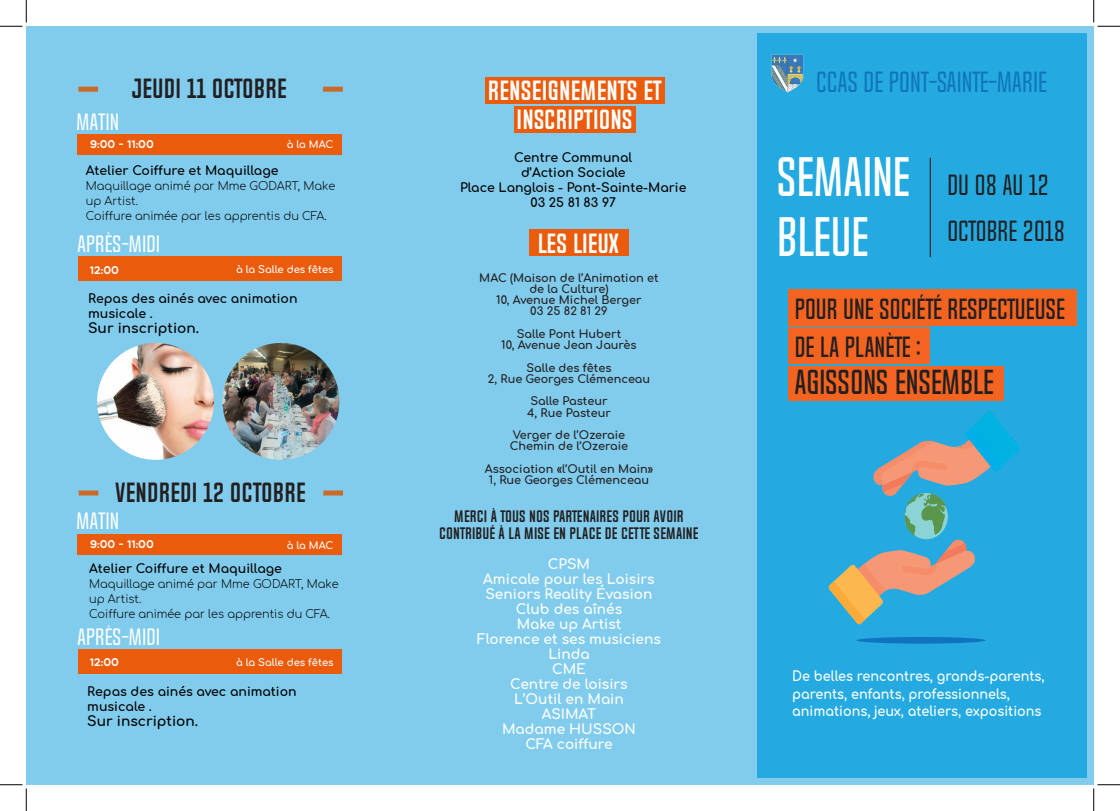
<style>
.page{position:relative;width:1120px;height:811px;background:#fff}
.page>*{position:absolute;margin:0;border:0;box-sizing:border-box;transform-origin:0 0}
.t1{font:50px/60px "Chosence";color:#fff;scale:.93 1}
.t2{font:31.25px "Chosence";color:#231f20;scale:.93 1}
.t3{font:26.25px/37.5px "Chosence";color:#231f20;scale:.93 1}
.t4{font:300 26.25px "Chosence";color:#1074bc;scale:.93 1}
.t5{font:300 26.25px/46.2px "Chosence";color:#231f20;scale:.93 1}
.t6{font:700 25px "Chosence";color:#fff}
.t7{font:700 25px "Chosence";color:#231f20}
.t8{font:300 21.25px "Chosence";color:#fff}
.t9{font:700 15px "Chosence";color:#231f20}
.t10{font:700 13.75px "Comfortaa";color:#fff}
.t11{font:700 13.75px/17.5px "Comfortaa";color:#fff;scale:.93 1}
.t12{font:700 13.75px "Comfortaa";color:#000}
.t13{font:700 12.5px "Comfortaa";color:#000}
.t14{font:700 11.25px/11.2px "Comfortaa";color:#231f20;text-align:center}
.t15{font:300 11.25px/15px "Comfortaa";color:#000}
.t16{font:11.25px "Multicolore";color:#fff}
.t17{font:700 10px "Comfortaa";color:#fff}
</style>
<div class="page">
<div style="left:26px;top:26px;width:1067px;height:759px;background:#81cced"></div>
<div style="left:756px;top:33px;width:330px;height:744px;background:#24aae1"></div>
<hr style="left:929px;top:158px;width:1px;height:99px;background:#231f20">
<div style="left:856px;top:637px;width:129px;height:6px;background:#1074bc;border-radius:50%"></div>
<div style="left:788px;top:289px;width:288px;height:36px;background:#f36421"></div>
<div style="left:788px;top:328px;width:141px;height:36px;background:#f36421"></div>
<div style="left:788px;top:366px;width:215px;height:35px;background:#f36421"></div>
<svg style="left:828px;top:411px;width:191px;height:213px"></svg>
<div style="left:78px;top:87px;width:20px;height:5px;background:#cb6926"></div>
<div style="left:323px;top:87px;width:19px;height:5px;background:#cb6926"></div>
<div style="left:485px;top:77px;width:179px;height:26px;background:#ea5b0c"></div>
<div style="left:514px;top:106px;width:122px;height:27px;background:#ea5b0c"></div>
<div style="left:529px;top:229px;width:99px;height:27px;background:#ea5b0c"></div>
<img style="left:771px;top:55px;width:32px;height:37px">
<div style="left:77px;top:134px;width:265px;height:21px;background:#ea5b0c"></div>
<div style="left:78px;top:257px;width:264px;height:24px;background:#ea5b0c"></div>
<div style="left:79px;top:490px;width:19px;height:5px;background:#cb6926"></div>
<div style="left:323px;top:490px;width:20px;height:5px;background:#cb6926"></div>
<div style="left:77px;top:534px;width:265px;height:21px;background:#ea5b0c"></div>
<div style="left:78px;top:649px;width:264px;height:25px;background:#ea5b0c"></div>
<img style="left:222px;top:343px;width:117px;height:117px;border-radius:58px">
<img style="left:97px;top:343px;width:117px;height:117px;border-radius:58px">
<svg style="left:0;top:0;width:27px;height:27px"></svg>
<svg style="left:0;top:784px;width:27px;height:27px"></svg>
<svg style="left:1093px;top:0;width:26px;height:27px"></svg>
<svg style="left:1093px;top:784px;width:26px;height:27px"></svg>
<p class="t7" style="left:132px;top:74px;width:156px">JEUDI 11 OCTOBRE</p>
<p class="t8" style="left:77px;top:110px;width:44px">MATIN</p>
<p class="t16" style="left:90px;top:137px;width:65px">9:00 - 11:00</p>
<p class="t17" style="left:287px;top:135px;width:48px">à la MAC</p>
<p class="t13" style="left:86px;top:159px;width:194px">Atelier Coiffure et Maquillage</p>
<p class="t15" style="left:86px;top:177px;width:251px">Maquillage animé par Mme GODART, Make up Artist.</p>
<p class="t15" style="left:86px;top:207px;width:242px">Coiffure animée par les apprentis du CFA.</p>
<p class="t8" style="left:78px;top:232px;width:84px">APRÈS-MIDI</p>
<p class="t16" style="left:90px;top:263px;width:30px">12:00</p>
<p class="t17" style="left:236px;top:260px;width:99px">à la Salle des fêtes</p>
<p class="t13" style="left:88px;top:287px;width:211px">Repas des ainés avec animation</p>
<p class="t13" style="left:88px;top:302px;width:66px">musicale .</p>
<p class="t12" style="left:88px;top:315px;width:112px">Sur inscription.</p>
<p class="t7" style="left:115px;top:479px;width:192px">VENDREDI 12 OCTOBRE</p>
<p class="t8" style="left:77px;top:510px;width:44px">MATIN</p>
<p class="t16" style="left:90px;top:537px;width:65px">9:00 - 11:00</p>
<p class="t17" style="left:287px;top:536px;width:48px">à la MAC</p>
<p class="t13" style="left:89px;top:556px;width:194px">Atelier Coiffure et Maquillage</p>
<p class="t15" style="left:89px;top:574px;width:251px">Maquillage animé par Mme GODART, Make up Artist.</p>
<p class="t15" style="left:89px;top:604px;width:242px">Coiffure animée par les apprentis du CFA.</p>
<p class="t8" style="left:78px;top:625px;width:84px">APRÈS-MIDI</p>
<p class="t16" style="left:90px;top:655px;width:30px">12:00</p>
<p class="t17" style="left:236px;top:653px;width:99px">à la Salle des fêtes</p>
<p class="t13" style="left:87px;top:680px;width:211px">Repas des ainés avec animation</p>
<p class="t13" style="left:87px;top:695px;width:66px">musicale .</p>
<p class="t12" style="left:87px;top:708px;width:112px">Sur inscription.</p>
<p class="t6" style="left:487px;top:77px;width:176px">RENSEIGNEMENTS ET</p>
<p class="t6" style="left:516px;top:105px;width:118px">INSCRIPTIONS</p>
<p class="t13" style="left:514px;top:145px;width:119px">Centre Communal</p>
<p class="t13" style="left:521px;top:160px;width:106px">d’Action Sociale</p>
<p class="t13" style="left:460px;top:175px;width:228px">Place Langlois - Pont-Sainte-Marie</p>
<p class="t13" style="left:530px;top:190px;width:87px">03 25 81 83 97</p>
<p class="t6" style="left:537px;top:229px;width:83px">LES LIEUX</p>
<p class="t14" style="left:479px;top:270px;width:181px">MAC (Maison de l’Animation et de la Culture)</p>
<p class="t14" style="left:496px;top:293px;width:147px">10, Avenue Michel Berger</p>
<p class="t14" style="left:530px;top:304px;width:79px">03 25 82 81 29</p>
<p class="t14" style="left:516px;top:326px;width:106px">Salle Pont Hubert</p>
<p class="t14" style="left:501px;top:338px;width:137px">10, Avenue Jean Jaurès</p>
<p class="t14" style="left:526px;top:360px;width:86px">Salle des fêtes</p>
<p class="t14" style="left:487px;top:371px;width:164px">2, Rue Georges Clémenceau</p>
<p class="t14" style="left:530px;top:394px;width:79px">Salle Pasteur</p>
<p class="t14" style="left:527px;top:405px;width:85px">4, Rue Pasteur</p>
<p class="t14" style="left:512px;top:428px;width:114px">Verger de l’Ozeraie</p>
<p class="t14" style="left:509px;top:439px;width:120px">Chemin de l’Ozeraie</p>
<p class="t14" style="left:484px;top:461px;width:170px">Association «l’Outil en Main»</p>
<p class="t14" style="left:489px;top:473px;width:161px">1, Rue Georges Clémenceau</p>
<p class="t9" style="left:454px;top:508px;width:231px">MERCI À TOUS NOS PARTENAIRES POUR AVOIR</p>
<p class="t9" style="left:439px;top:525px;width:261px">CONTRIBUÉ À LA MISE EN PLACE DE CETTE SEMAINE</p>
<p class="t10" style="left:547px;top:551px;width:44px">CPSM</p>
<p class="t10" style="left:483px;top:566px;width:173px">Amicale pour les Loisirs</p>
<p class="t10" style="left:485px;top:581px;width:168px">Seniors Reality Évasion</p>
<p class="t10" style="left:515px;top:596px;width:108px">Club des aînés</p>
<p class="t10" style="left:516px;top:611px;width:106px">Make up Artist</p>
<p class="t10" style="left:477px;top:626px;width:185px">Florence et ses musiciens</p>
<p class="t10" style="left:548px;top:641px;width:43px">Linda</p>
<p class="t10" style="left:552px;top:656px;width:35px">CME</p>
<p class="t10" style="left:510px;top:671px;width:119px">Centre de loisirs</p>
<p class="t10" style="left:514px;top:686px;width:111px">L’Outil en Main</p>
<p class="t10" style="left:541px;top:701px;width:56px">ASIMAT</p>
<p class="t10" style="left:502px;top:716px;width:135px">Madame HUSSON</p>
<p class="t10" style="left:525px;top:731px;width:89px">CFA coiffure</p>
<p class="t4" style="left:815px;top:68px;width:250px">CCAS DE PONT-SAINTE-MARIE</p>
<p class="t1" style="left:776px;top:146px;width:145px">SEMAINE<br>BLEUE</p>
<p class="t5" style="left:947px;top:162px;width:128px">DU 08 AU 12<br>OCTOBRE 2018</p>
<p class="t3" style="left:794px;top:290px;width:292px">POUR UNE SOCIÉTÉ RESPECTUEUSE<br>DE LA PLANÈTE :</p>
<p class="t2" style="left:794px;top:365px;width:216px">AGISSONS ENSEMBLE</p>
<p class="t11" style="left:791px;top:665px;width:273px">De belles rencontres, grands-parents, parents, enfants, professionnels, animations, jeux, ateliers, expositions</p>
</div>
